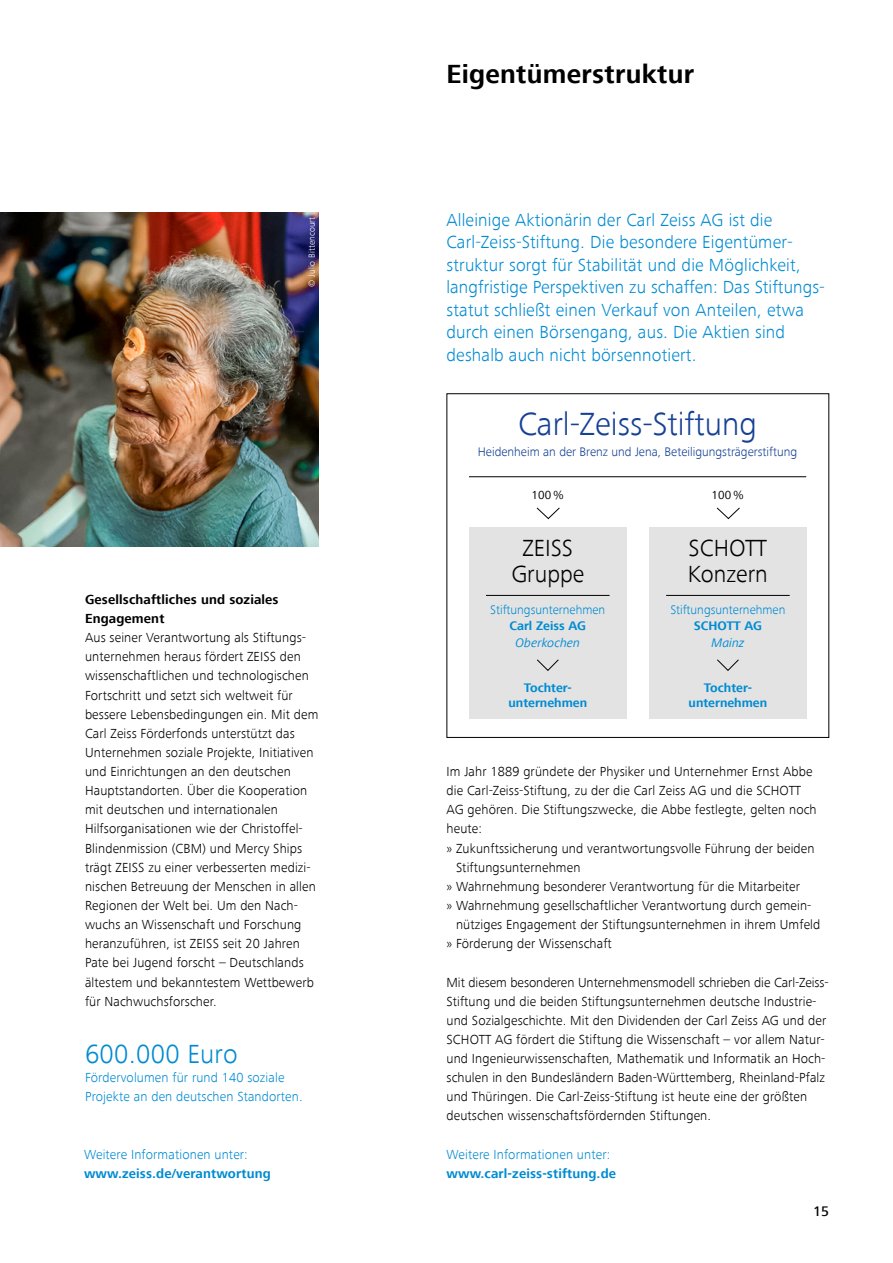
<style>
.page{position:relative;width:893px;height:1263px;background:#fff}
.page>*{position:absolute;margin:0;border:0;box-sizing:border-box;transform-origin:0 0}
.t1{font:300 33px "ZEISS Frutiger Next W1 G";color:#164194}
.t2{font:700 27px "ZEISS Frutiger Next W1 G";letter-spacing:.01em;color:#000}
.t3{font:300 27px "ZEISS Frutiger Next W1 G";letter-spacing:.01em;color:#008bd2}
.t4{font:300 24px/26.1px "ZEISS Frutiger Next W1 G";color:#000}
.t5{font:300 18px/22.5px "ZEISS Frutiger Next W1 G";letter-spacing:.01em;color:#008bd2}
.t6{font:500 14.25px "ZEISS Frutiger Next W1 G";color:#000}
.t7{font:300 13.5px/19.2px "ZEISS Frutiger Next W1 G";letter-spacing:.01em;color:#000}
.t8{font:300 13.5px/19.2px "ZEISS Frutiger Next W1 G";letter-spacing:.01em;color:#008bd2}
.t9{font:700 13.5px "ZEISS Frutiger Next W1 G";letter-spacing:.01em;color:#008bd2}
.t10{font:700 13.5px/19.2px "ZEISS Frutiger Next W1 G";letter-spacing:.01em;color:#000}
.t11{font:700 12.75px/15px "ZEISS Frutiger Next W1 G";color:#008bd2;text-align:center}
.t12{font:300 12.75px "ZEISS Frutiger Next W1 G";color:#164194}
.t13{font:300 12.75px "ZEISS Frutiger Next W1 G";color:#008bd2}
.t14{font:italic 12.75px "ZEISS Frutiger Next W1 G";color:#008bd2}
.t15{font:12px "ZEISS Frutiger Next W1 G";letter-spacing:.01em;color:#000}
.t16{font:300 9px "ZEISS Frutiger Next W1 G";letter-spacing:.01em;color:#fff}
</style>
<div class="page">
<img style="left:0;top:213px;width:319px;height:333px">
<div style="left:446px;top:393px;width:383px;height:345px;border:1px solid #000"></div>
<div style="left:649px;top:527px;width:158px;height:192px;background:#e3e3e3"></div>
<hr style="left:666px;top:595px;width:124px;height:1px;background:#000">
<svg style="left:717px;top:659px;width:22px;height:12px"></svg>
<div style="left:469px;top:527px;width:158px;height:192px;background:#e3e3e3"></div>
<hr style="left:486px;top:595px;width:124px;height:1px;background:#000">
<svg style="left:537px;top:659px;width:22px;height:12px"></svg>
<svg style="left:536px;top:507px;width:24px;height:12px"></svg>
<svg style="left:716px;top:507px;width:24px;height:12px"></svg>
<hr style="left:469px;top:476px;width:337px;height:1px;background:#000">
<p class="t16" style="left:307px;top:287px;width:71px;rotate:-90deg">© Julio Bittencourt</p>
<p class="t10" style="left:85px;top:590px;width:195px">Gesellschaftliches und soziales<br>Engagement</p>
<p class="t7" style="left:85px;top:628px;width:235px">Aus seiner Verantwortung als Stiftungs&shy;unternehmen heraus fördert ZEISS den wissenschaftlichen und technologischen Fortschritt und setzt sich weltweit für bessere Lebensbedingungen ein. Mit dem Carl Zeiss Förderfonds unterstützt das Unternehmen soziale Projekte, Initiativen und Einrichtungen an den deutschen Hauptstandorten. Über die Kooperation mit deutschen und internationalen Hilfsorganisationen wie der Christoffel-Blindenmission (CBM) und Mercy Ships trägt ZEISS zu einer verbesserten medizi&shy;nischen Betreuung der Menschen in allen Regionen der Welt bei. Um den Nach&shy;wuchs an Wissenschaft und Forschung heranzuführen, ist ZEISS seit 20 Jahren Pate bei Jugend forscht – Deutschlands ältestem und bekanntestem Wettbewerb für Nachwuchsforscher.</p>
<h2 class="t3" style="left:85px;top:1039px;width:154px">600.000 Euro</h2>
<p class="t8" style="left:85px;top:1068px;width:219px">Fördervolumen für rund 140 soziale<br>Projekte an den deutschen Standorten.</p>
<p class="t8" style="left:84px;top:1145px;width:165px">Weitere Informationen unter:</p>
<p class="t9" style="left:84px;top:1166px;width:188px">www.zeiss.de/verantwortung</p>
<h2 class="t2" style="left:446px;top:59px;width:249px">Eigentümerstruktur</h2>
<p class="t5" style="left:446px;top:208px;width:380px">Alleinige Aktionärin der Carl Zeiss AG ist die Carl-Zeiss-Stiftung. Die besondere Eigentümer&shy;struktur sorgt für Stabilität und die Möglichkeit, langfristige Perspektiven zu schaffen: Das Stiftungs&shy;statut schließt einen Verkauf von Anteilen, etwa durch einen Börsengang, aus. Die Aktien sind deshalb auch nicht börsennotiert.</p>
<h1 class="t1" style="left:518px;top:405px;width:240px">Carl-Zeiss-Stiftung</h1>
<p class="t12" style="left:478px;top:444px;width:321px">Heidenheim an der Brenz und Jena, Beteiligungsträgerstiftung</p>
<p class="t15" style="left:532px;top:488px;width:34px">100%</p>
<h3 class="t4" style="left:511px;top:535px;width:74px;text-align:center">ZEISS<br>Gruppe</h3>
<p class="t13" style="left:490px;top:602px;width:117px">Stiftungsunternehmen</p>
<p class="t11" style="left:510px;top:619px;width:78px">Carl Zeiss AG</p>
<p class="t14" style="left:516px;top:635px;width:66px">Oberkochen</p>
<p class="t11" style="left:508px;top:680px;width:80px">Tochter&shy;unternehmen</p>
<p class="t15" style="left:711px;top:489px;width:34px">100%</p>
<h3 class="t4" style="left:688px;top:535px;width:81px">SCHOTT<br>Konzern</h3>
<p class="t13" style="left:670px;top:602px;width:117px">Stiftungsunternehmen</p>
<p class="t11" style="left:694px;top:619px;width:70px">SCHOTT AG</p>
<p class="t14" style="left:711px;top:635px;width:34px">Mainz</p>
<p class="t11" style="left:689px;top:680px;width:80px">Tochter&shy;unternehmen</p>
<p class="t7" style="left:446px;top:762px;width:368px">Im Jahr 1889 gründete der Physiker und Unternehmer Ernst Abbe</p>
<p class="t7" style="left:446px;top:781px;width:356px">die Carl-Zeiss-Stiftung, zu der die Carl Zeiss AG und die SCHOTT</p>
<p class="t7" style="left:446px;top:800px;width:372px">AG gehören. Die Stiftungszwecke, die Abbe festlegte, gelten noch</p>
<p class="t7" style="left:446px;top:819px;width:37px">heute:</p>
<p class="t7" style="left:446px;top:838px;width:370px">» Zukunftssicherung und verantwortungsvolle Führung der beiden</p>
<p class="t7" style="left:456px;top:858px;width:126px">Stiftungsunternehmen</p>
<p class="t7" style="left:446px;top:877px;width:355px">» Wahrnehmung besonderer Verantwortung für die Mitarbeiter</p>
<p class="t7" style="left:446px;top:896px;width:367px">» Wahrnehmung gesellschaftlicher Verantwortung durch gemein-</p>
<p class="t7" style="left:456px;top:915px;width:366px">nütziges Engagement der Stiftungsunternehmen in ihrem Umfeld</p>
<p class="t7" style="left:446px;top:934px;width:167px">» Förderung der Wissenschaft</p>
<p class="t7" style="left:446px;top:972px;width:384px">Mit diesem besonderen Unternehmensmodell schrieben die Carl-Zeiss-Stiftung und die beiden Stiftungsunternehmen deutsche Industrie&shy;und Sozialgeschichte. Mit den Dividenden der Carl Zeiss AG und der SCHOTT AG fördert die Stiftung die Wissenschaft – vor allem Natur&shy;und Ingenieurwissenschaften, Mathematik und Informatik an Hoch&shy;schulen in den Bundesländern Baden-Württemberg, Rheinland-Pfalz und Thüringen. Die Carl-Zeiss-Stiftung ist heute eine der größten deutschen wissenschaftsfördernden Stiftungen.</p>
<p class="t8" style="left:446px;top:1145px;width:165px">Weitere Informationen unter:</p>
<p class="t9" style="left:446px;top:1166px;width:171px">www.carl-zeiss-stiftung.de</p>
<p class="t6" style="left:813px;top:1203px;width:18px">15</p>
</div>
